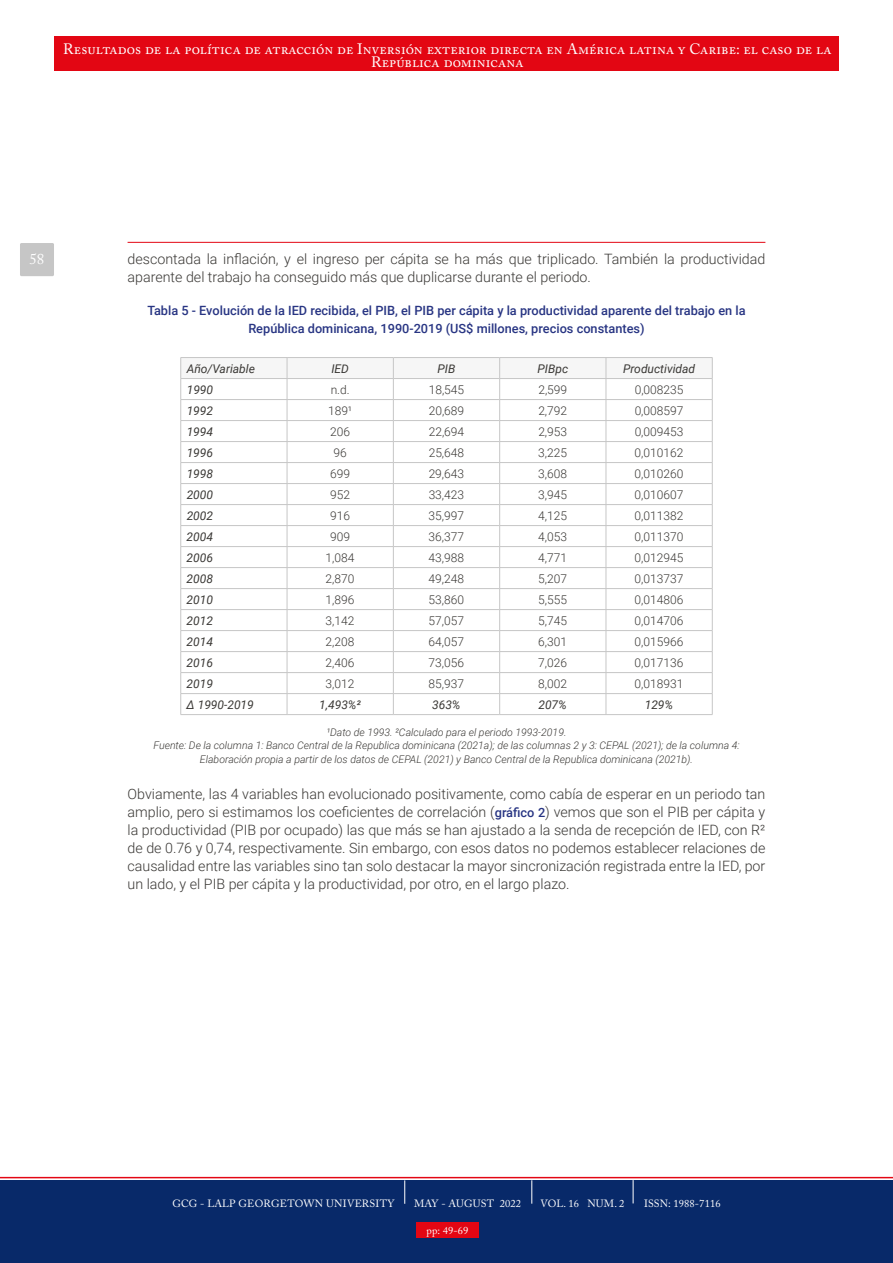
<style>
.page{position:relative;width:893px;height:1263px;background:#fff}
.page>*{position:absolute;margin:0;border:0;box-sizing:border-box;transform-origin:0 0}
.t1{font:15px/13.5px "Adobe Caslon Pro";letter-spacing:.005em;color:#fff;text-align:center}
.t2{font:300 14.25px/18px "Roboto";color:#3a3835}
.t3{font:500 12.75px/18px "Roboto";color:#283583;text-align:center}
.t4{font:300 12px "Roboto";color:#3a3835}
.t5{font:italic 12px "Roboto";color:#3a3835}
.t6{font:italic 300 10.5px/13.5px "Roboto";color:#3a3835;text-align:center}
.t7{font:10.5px "Adobe Caslon Pro";letter-spacing:.01em;color:#fff}
.s1{font-weight:500;font-size:12.75px;color:#283583}
</style>
<div class="page">
<div style="left:54px;top:37px;width:785px;height:34px;background:#e30613"></div>
<div style="left:0;top:1180px;width:893px;height:83px;background:#082969"></div>
<div style="left:20px;top:243px;width:34px;height:33px;background:#c6c6c6;border-radius:2px"></div>
<hr style="left:128px;top:242px;width:637px;height:1px;background:#e30613">
<svg style="left:0;top:1177px;width:893px;height:27px"></svg>
<hr style="left:181px;top:357px;width:106px;height:1px;background:#c6c6c6">
<hr style="left:287px;top:357px;width:106px;height:1px;background:#c6c6c6">
<hr style="left:393px;top:357px;width:107px;height:1px;background:#c6c6c6">
<hr style="left:500px;top:357px;width:106px;height:1px;background:#c6c6c6">
<hr style="left:606px;top:357px;width:106px;height:1px;background:#c6c6c6">
<svg style="left:180px;top:358px;width:533px;height:356px"></svg>
<hr style="left:181px;top:714px;width:106px;height:1px;background:#c6c6c6">
<hr style="left:287px;top:714px;width:106px;height:1px;background:#c6c6c6">
<hr style="left:393px;top:714px;width:107px;height:1px;background:#c6c6c6">
<hr style="left:500px;top:714px;width:106px;height:1px;background:#c6c6c6">
<hr style="left:606px;top:714px;width:106px;height:1px;background:#c6c6c6">
<hr style="left:181px;top:378px;width:106px;height:1px;background:#c6c6c6">
<hr style="left:287px;top:378px;width:106px;height:1px;background:#c6c6c6">
<hr style="left:393px;top:378px;width:107px;height:1px;background:#c6c6c6">
<hr style="left:500px;top:378px;width:106px;height:1px;background:#c6c6c6">
<hr style="left:606px;top:378px;width:106px;height:1px;background:#c6c6c6">
<div style="left:416px;top:1222px;width:63px;height:15px;background:#e30613"></div>
<p class="t1" style="left:63px;top:42px;width:770px">Resultados de la política de atracción de Inversión exterior directa en América latina y Caribe: el caso de la<br>República dominicana</p>
<p class="t1" style="left:29px;top:252px;width:16px">58</p>
<p class="t2" style="left:128px;top:250px;width:639px">descontada la inflación, y el ingreso per cápita se ha más que triplicado. También la productividad aparente del trabajo ha conseguido más que duplicarse durante el periodo.</p>
<p class="t3" style="left:147px;top:301px;width:600px">Tabla 5 - Evolución de la IED recibida, el PIB, el PIB per cápita y la productividad aparente del trabajo en la<br>República dominicana, 1990-2019 (US$ millones, precios constantes)</p>
<p class="t5" style="left:187px;top:360px;width:70px">Año/Variable</p>
<p class="t5" style="left:331px;top:360px;width:19px">IED</p>
<p class="t5" style="left:438px;top:360px;width:19px">PIB</p>
<p class="t5" style="left:537px;top:360px;width:32px">PIBpc</p>
<p class="t5" style="left:623px;top:360px;width:74px">Productividad</p>
<p class="t5" style="left:187px;top:381px;width:28px">1990</p>
<p class="t4" style="left:331px;top:381px;width:20px">n.d.</p>
<p class="t4" style="left:429px;top:381px;width:37px">18,545</p>
<p class="t4" style="left:538px;top:381px;width:30px">2,599</p>
<p class="t4" style="left:635px;top:381px;width:50px">0,008235</p>
<p class="t5" style="left:187px;top:402px;width:28px">1992</p>
<p class="t4" style="left:328px;top:402px;width:26px">189¹</p>
<p class="t4" style="left:429px;top:402px;width:37px">20,689</p>
<p class="t4" style="left:538px;top:402px;width:30px">2,792</p>
<p class="t4" style="left:635px;top:402px;width:50px">0,008597</p>
<p class="t5" style="left:187px;top:423px;width:28px">1994</p>
<p class="t4" style="left:330px;top:423px;width:21px">206</p>
<p class="t4" style="left:429px;top:423px;width:37px">22,694</p>
<p class="t4" style="left:538px;top:423px;width:30px">2,953</p>
<p class="t4" style="left:635px;top:423px;width:50px">0,009453</p>
<p class="t5" style="left:187px;top:444px;width:28px">1996</p>
<p class="t4" style="left:333px;top:444px;width:15px">96</p>
<p class="t4" style="left:429px;top:444px;width:37px">25,648</p>
<p class="t4" style="left:538px;top:444px;width:30px">3,225</p>
<p class="t4" style="left:635px;top:444px;width:50px">0,010162</p>
<p class="t5" style="left:187px;top:465px;width:28px">1998</p>
<p class="t4" style="left:330px;top:465px;width:21px">699</p>
<p class="t4" style="left:429px;top:465px;width:37px">29,643</p>
<p class="t4" style="left:538px;top:465px;width:30px">3,608</p>
<p class="t4" style="left:635px;top:465px;width:50px">0,010260</p>
<p class="t5" style="left:187px;top:486px;width:28px">2000</p>
<p class="t4" style="left:330px;top:486px;width:21px">952</p>
<p class="t4" style="left:429px;top:486px;width:37px">33,423</p>
<p class="t4" style="left:538px;top:486px;width:30px">3,945</p>
<p class="t4" style="left:635px;top:486px;width:50px">0,010607</p>
<p class="t5" style="left:187px;top:507px;width:28px">2002</p>
<p class="t4" style="left:330px;top:507px;width:21px">916</p>
<p class="t4" style="left:429px;top:507px;width:37px">35,997</p>
<p class="t4" style="left:538px;top:507px;width:30px">4,125</p>
<p class="t4" style="left:635px;top:507px;width:50px">0,011382</p>
<p class="t5" style="left:187px;top:528px;width:28px">2004</p>
<p class="t4" style="left:330px;top:528px;width:21px">909</p>
<p class="t4" style="left:429px;top:528px;width:37px">36,377</p>
<p class="t4" style="left:538px;top:528px;width:30px">4,053</p>
<p class="t4" style="left:635px;top:528px;width:50px">0,011370</p>
<p class="t5" style="left:187px;top:549px;width:28px">2006</p>
<p class="t4" style="left:326px;top:549px;width:30px">1,084</p>
<p class="t4" style="left:429px;top:549px;width:37px">43,988</p>
<p class="t4" style="left:538px;top:549px;width:30px">4,771</p>
<p class="t4" style="left:635px;top:549px;width:50px">0,012945</p>
<p class="t5" style="left:187px;top:570px;width:28px">2008</p>
<p class="t4" style="left:326px;top:570px;width:30px">2,870</p>
<p class="t4" style="left:429px;top:570px;width:37px">49,248</p>
<p class="t4" style="left:538px;top:570px;width:30px">5,207</p>
<p class="t4" style="left:635px;top:570px;width:50px">0,013737</p>
<p class="t5" style="left:187px;top:591px;width:28px">2010</p>
<p class="t4" style="left:326px;top:591px;width:30px">1,896</p>
<p class="t4" style="left:429px;top:591px;width:37px">53,860</p>
<p class="t4" style="left:538px;top:591px;width:30px">5,555</p>
<p class="t4" style="left:635px;top:591px;width:50px">0,014806</p>
<p class="t5" style="left:187px;top:612px;width:28px">2012</p>
<p class="t4" style="left:326px;top:612px;width:30px">3,142</p>
<p class="t4" style="left:429px;top:612px;width:37px">57,057</p>
<p class="t4" style="left:538px;top:612px;width:30px">5,745</p>
<p class="t4" style="left:635px;top:612px;width:50px">0,014706</p>
<p class="t5" style="left:187px;top:633px;width:28px">2014</p>
<p class="t4" style="left:326px;top:633px;width:30px">2,208</p>
<p class="t4" style="left:429px;top:633px;width:37px">64,057</p>
<p class="t4" style="left:538px;top:633px;width:30px">6,301</p>
<p class="t4" style="left:634px;top:633px;width:50px">0,015966</p>
<p class="t5" style="left:187px;top:654px;width:28px">2016</p>
<p class="t4" style="left:326px;top:654px;width:30px">2,406</p>
<p class="t4" style="left:429px;top:654px;width:37px">73,056</p>
<p class="t4" style="left:538px;top:654px;width:30px">7,026</p>
<p class="t4" style="left:634px;top:654px;width:50px">0,017136</p>
<p class="t5" style="left:187px;top:675px;width:28px">2019</p>
<p class="t4" style="left:326px;top:675px;width:30px">3,012</p>
<p class="t4" style="left:429px;top:675px;width:37px">85,937</p>
<p class="t4" style="left:538px;top:675px;width:30px">8,002</p>
<p class="t4" style="left:634px;top:675px;width:50px">0,018931</p>
<p class="t5" style="left:187px;top:696px;width:69px">∆ 1990-2019</p>
<p class="t5" style="left:319px;top:696px;width:43px">1,493%²</p>
<p class="t5" style="left:432px;top:696px;width:30px">363%</p>
<p class="t5" style="left:538px;top:696px;width:30px">207%</p>
<p class="t5" style="left:645px;top:696px;width:30px">129%</p>
<p class="t6" style="left:153px;top:725px;width:588px">¹Dato de 1993. ²Calculado para el periodo 1993-2019.<br>Fuente: De la columna 1: Banco Central de la Republica dominicana (2021a); de las columnas 2 y 3: CEPAL (2021); de la columna 4:<br>Elaboración propia a partir de los datos de CEPAL (2021) y Banco Central de la Republica dominicana (2021b).</p>
<p class="t2" style="left:128px;top:784px;width:639px;text-align:justify">Obviamente, las 4 variables han evolucionado positivamente, como cabía de esperar en un periodo tan amplio, pero si estimamos los coeficientes de correlación (<span class="s1">gráfico 2</span>) vemos que son el PIB per cápita y la productividad (PIB por ocupado) las que más se han ajustado a la senda de recepción de IED, con R² de de 0.76 y 0,74, respectivamente. Sin embargo, con esos datos no podemos establecer relaciones de causalidad entre las variables sino tan solo destacar la mayor sincronización registrada entre la IED, por un lado, y el PIB per cápita y la productividad, por otro, en el largo plazo.</p>
<p class="t7" style="left:172px;top:1197px;width:224px">GCG - LALP GEORGETOWN UNIVERSITY</p>
<p class="t7" style="left:414px;top:1197px;width:108px">MAY - AUGUST 2022</p>
<p class="t7" style="left:541px;top:1197px;width:85px">VOL. 16 NUM. 2</p>
<p class="t7" style="left:644px;top:1197px;width:78px">ISSN: 1988-7116</p>
<p class="t7" style="left:426px;top:1224px;width:43px">pp: 49-69</p>
</div>
